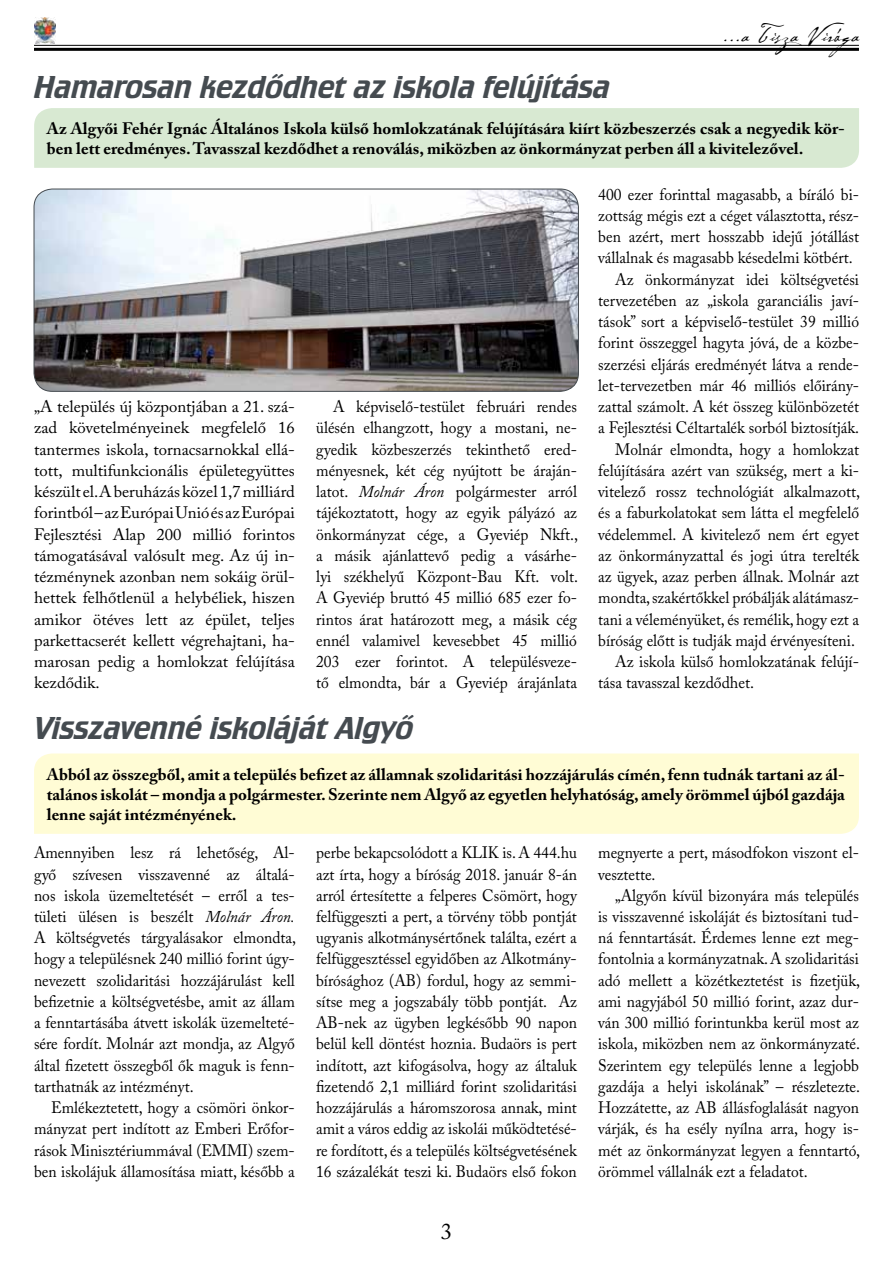
<style>
.page{position:relative;width:893px;height:1263px;background:#fff}
.page>*{position:absolute;margin:0;border:0;box-sizing:border-box;transform-origin:0 0}
.t1{font:33px "Crillee TOT";color:#454b50}
.t2{font:24px "Cezanne";letter-spacing:.04em;color:#000}
.t3{font:22.5px "Adobe Caslon Pro";color:#000}
.t4{font:16.5px/21.3px "Adobe Caslon Pro";color:#000;text-align:justify;scale:.94 1}
.t5{font:16.5px/21.3px "Adobe Caslon Pro";color:#000;text-align:justify}
.t6{font:700 16.5px/19.8px "Adobe Caslon Pro";color:#000}
.t7{font:16.5px "Adobe Caslon Pro";color:#000;scale:.95 1}
.s1{font-style:italic}
</style>
<div class="page">
<hr style="left:34px;top:45px;width:825px;height:1px;background:#000">
<hr style="left:34px;top:48px;width:825px;height:3px;background:#000">
<img style="left:34px;top:17px;width:21px;height:26px">
<div style="left:34px;top:108px;width:825px;height:60px;background:#d8e9d2"></div>
<div style="left:34px;top:753px;width:825px;height:81px;background:#fffcd5"></div>
<img style="left:34px;top:189px;width:544px;height:202px">
<div style="left:34px;top:189px;width:545px;height:203px;border:1px solid #454b50;border-radius:18px"></div>
<h1 class="t1" style="left:34px;top:68px;width:577px">Hamarosan kezdődhet az iskola felújítása</h1>
<h2 class="t2" style="left:723px;top:19px;width:143px">...a Tisza Virága</h2>
<p class="t6" style="left:47px;top:119px;width:800px">Az Algyői Fehér Ignác Általános Iskola külső homlokzatának felújítására kiírt közbeszerzés csak a negyedik kör&shy;ben lett eredményes. Tavasszal kezdődhet a renoválás, miközben az önkormányzat perben áll a kivitelezővel.</p>
<p class="t5" style="left:34px;top:396px;width:262px">„A település új központjában a 21. szá&shy;zad követelményeinek megfelelő 16 tantermes iskola, tornacsarnokkal ellá&shy;tott, multifunkcionális épületegyüttes készült el. A beruházás közel 1,7 milliárd forintból – az Európai Unió és az Európai Fejlesztési Alap 200 millió forintos támogatásával valósult meg. Az új in&shy;tézménynek azonban nem sokáig örül&shy;hettek felhőtlenül a helybéliek, hiszen amikor ötéves lett az épület, teljes parkettacserét kellett végrehajtani, ha&shy;marosan pedig a homlokzat felújítása kezdődik.</p>
<p class="t4" style="left:316px;top:396px;width:280px;text-indent:17px">A képviselő-testület februári rendes ülésén elhangzott, hogy a mostani, ne&shy;gyedik közbeszerzés tekinthető ered&shy;ményesnek, két cég nyújtott be áraján&shy;latot. <span class="s1">Molnár Áron</span> polgármester arról tájékoztatott, hogy az egyik pályázó az önkormányzat cége, a Gyeviép Nkft., a másik ajánlattevő pedig a vásárhe&shy;lyi székhelyű Központ-Bau Kft. volt.<br>A Gyeviép bruttó 45 millió 685 ezer fo&shy;rintos árat határozott meg, a másik cég ennél valamivel kevesebbet 45 millió 203 ezer forintot. A településveze&shy;tő elmondta, bár a Gyeviép árajánlata</p>
<h1 class="t1" style="left:34px;top:709px;width:381px">Visszavenné iskoláját Algyő</h1>
<p class="t4" style="left:598px;top:183px;width:279px">400 ezer forinttal magasabb, a bíráló bi-</p>
<p class="t4" style="left:598px;top:205px;width:279px">zottság mégis ezt a céget választotta, rész-</p>
<p class="t4" style="left:598px;top:226px;width:279px">ben azért, mert hosszabb idejű jótállást</p>
<p class="t4" style="left:598px;top:247px;width:272px">vállalnak és magasabb késedelmi kötbért.</p>
<p class="t4" style="left:615px;top:268px;width:261px">Az önkormányzat idei költségvetési</p>
<p class="t4" style="left:598px;top:290px;width:279px">tervezetében az „iskola garanciális javí-</p>
<p class="t4" style="left:598px;top:311px;width:279px">tások” sort a képviselő-testület 39 millió</p>
<p class="t4" style="left:598px;top:332px;width:279px">forint összeggel hagyta jóvá, de a közbe-</p>
<p class="t4" style="left:598px;top:353px;width:279px">szerzési eljárás eredményét látva a rende-</p>
<p class="t4" style="left:598px;top:375px;width:279px">let-tervezetben már 46 milliós előirány-</p>
<p class="t4" style="left:598px;top:396px;width:279px">zattal számolt. A két összeg különbözetét</p>
<p class="t4" style="left:598px;top:417px;width:279px">a Fejlesztési Céltartalék sorból biztosítják.</p>
<p class="t4" style="left:615px;top:438px;width:261px">Molnár elmondta, hogy a homlokzat</p>
<p class="t4" style="left:598px;top:459px;width:279px">felújítására azért van szükség, mert a ki-</p>
<p class="t4" style="left:598px;top:481px;width:280px">vitelező rossz technológiát alkalmazott,</p>
<p class="t4" style="left:598px;top:502px;width:279px">és a faburkolatokat sem látta el megfelelő</p>
<p class="t4" style="left:598px;top:523px;width:279px">védelemmel. A kivitelező nem ért egyet</p>
<p class="t4" style="left:598px;top:544px;width:279px">az önkormányzattal és jogi útra terelték</p>
<p class="t4" style="left:598px;top:566px;width:279px">az ügyek, azaz perben állnak. Molnár azt</p>
<p class="t4" style="left:598px;top:587px;width:279px">mondta, szakértőkkel próbálják alátámasz-</p>
<p class="t4" style="left:598px;top:608px;width:279px">tani a véleményüket, és remélik, hogy ezt a</p>
<p class="t4" style="left:598px;top:629px;width:275px">bíróság előtt is tudják majd érvényesíteni.</p>
<p class="t7" style="left:615px;top:652px;width:258px">Az iskola külső homlokzatának felújí-</p>
<p class="t7" style="left:598px;top:673px;width:165px">tása tavasszal kezdődhet.</p>
<p class="t6" style="left:47px;top:764px;width:800px;text-align:justify">Abból az összegből, amit a település befizet az államnak szolidaritási hozzájárulás címén, fenn tudnák tartani az ál&shy;talános iskolát – mondja a polgármester. Szerinte nem Algyő az egyetlen helyhatóság, amely örömmel újból gazdája lenne saját intézményének.</p>
<p class="t4" style="left:34px;top:842px;width:280px">Amennyiben lesz rá lehetőség, Al&shy;győ szívesen visszavenné az általá&shy;nos iskola üzemeltetését – erről a tes&shy;tületi ülésen is beszélt <span class="s1">Molnár Áron.<br></span>A költségvetés tárgyalásakor elmondta, hogy a településnek 240 millió forint úgy&shy;nevezett szolidaritási hozzájárulást kell befizetnie a költségvetésbe, amit az állam a fenntartásába átvett iskolák üzemelteté&shy;sére fordít. Molnár azt mondja, az Algyő által fizetett összegből ők maguk is fenn&shy;tarthatnák az intézményt.</p>
<p class="t4" style="left:34px;top:1097px;width:279px;text-indent:17px">Emlékeztetett, hogy a csömöri önkor&shy;mányzat pert indított az Emberi Erőfor&shy;rások Minisztériummával (EMMI) szem&shy;ben iskolájuk államosítása miatt, később a</p>
<p class="t4" style="left:316px;top:842px;width:279px">perbe bekapcsolódott a KLIK is. A 444.hu azt írta, hogy a bíróság 2018. január 8-án arról értesítette a felperes Csömört, hogy felfüggeszti a pert, a törvény több pontját ugyanis alkotmánysértőnek találta, ezért a felfüggesztéssel egyidőben az Alkotmány&shy;bírósághoz (AB) fordul, hogy az semmi&shy;sítse meg a jogszabály több pontját. Az AB-nek az ügyben legkésőbb 90 napon belül kell döntést hoznia. Budaörs is pert indított, azt kifogásolva, hogy az általuk fizetendő 2,1 milliárd forint szolidaritási hozzájárulás a háromszorosa annak, mint amit a város eddig az iskolái működtetésé&shy;re fordított, és a település költségvetésének 16 százalékát teszi ki. Budaörs első fokon</p>
<p class="t4" style="left:598px;top:842px;width:279px">megnyerte a pert, másodfokon viszont el&shy;vesztette.</p>
<p class="t4" style="left:598px;top:884px;width:280px;text-indent:17px">„Algyőn kívül bizonyára más település is visszavenné iskoláját és biztosítani tud&shy;ná fenntartását. Érdemes lenne ezt meg&shy;fontolnia a kormányzatnak. A szolidaritási adó mellett a közétkeztetést is fizetjük, ami nagyjából 50 millió forint, azaz dur&shy;ván 300 millió forintunkba kerül most az iskola, miközben nem az önkormányzaté.<br>Szerintem egy település lenne a legjobb gazdája a helyi iskolának” – részletezte.<br>Hozzátette, az AB állásfoglalását nagyon várják, és ha esély nyílna arra, hogy is&shy;mét az önkormányzat legyen a fenntartó, örömmel vállalnák ezt a feladatot.</p>
<h3 class="t3" style="left:441px;top:1218px;width:13px">3</h3>
</div>
